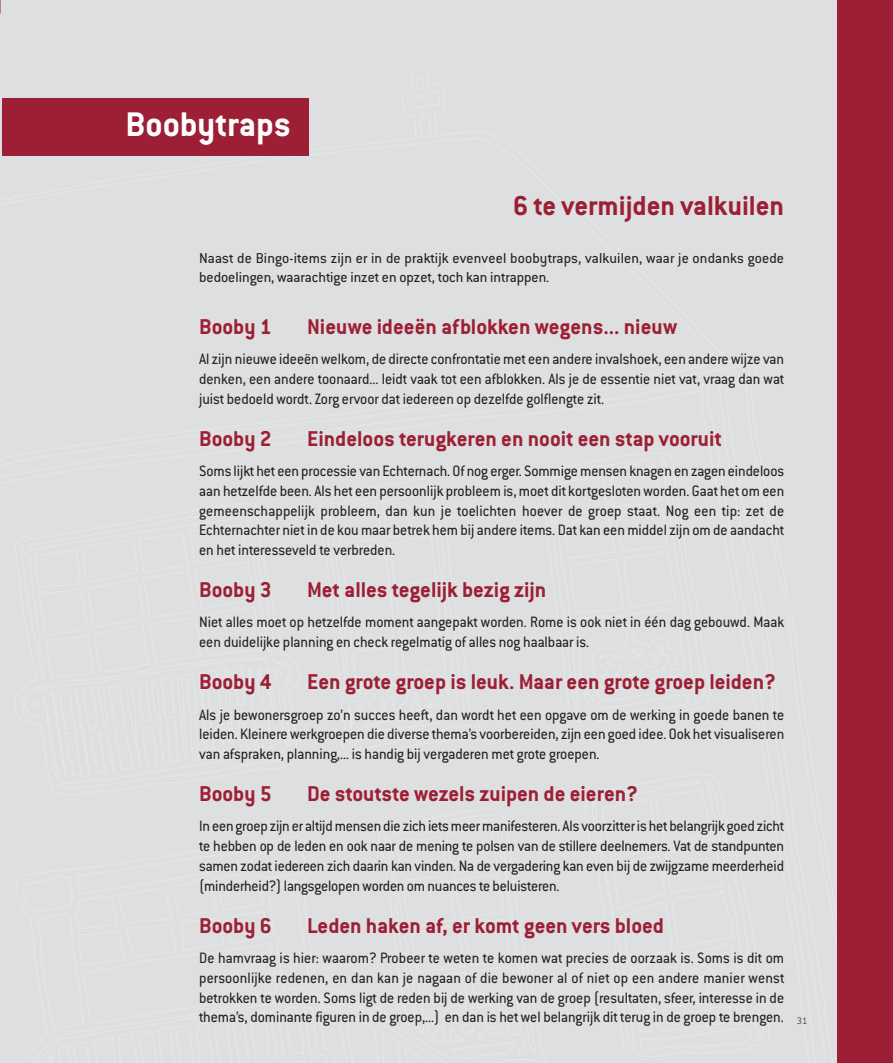
<style>
.page{position:relative;width:893px;height:1063px;background:#dedfe0}
.page>*{position:absolute;margin:0;border:0;box-sizing:border-box;transform-origin:0 0}
.t1{font:700 37.5px "Conduit ITC";color:#fff}
.t2{font:700 30px "Conduit ITC";color:#9d1f35}
.t3{font:700 23.55px "Conduit ITC";color:#9d1f35}
.t4{font:16.5px/19.8px "Conduit ITC";color:#231f20;text-align:justify;scale:.95 1}
.t5{font:15.75px/18.9px "Conduit ITC";letter-spacing:.01em;color:#231f20}
.t6{font:10.5px "Conduit ITC";color:#58595b}
</style>
<div class="page">
<div style="left:3px;top:98px;width:306px;height:58px;background:#9d1f35"></div>
<div style="left:837px;top:0;width:56px;height:1063px;background:#9d1f35"></div>
<h1 class="t1" style="left:125px;top:112px;width:167px">Boobytraps</h1>
<h2 class="t2" style="left:513px;top:196px;width:273px">6 te vermijden valkuilen</h2>
<p class="t5" style="left:199px;top:250px;width:586px">Naast de Bingo-items zijn er in de praktijk evenveel boobytraps, valkuilen, waar je ondanks goede bedoelingen, waarachtige inzet en opzet, toch kan intrappen.</p>
<h3 class="t3" style="left:199px;top:319px;width:74px">Booby 1</h3>
<h3 class="t3" style="left:307px;top:319px;width:371px">Nieuwe ideeën afblokken wegens... nieuw</h3>
<p class="t4" style="left:199px;top:351px;width:617px">Al zijn nieuwe ideeën welkom, de directe confrontatie met een andere invalshoek, een andere wijze van denken, een andere toonaard... leidt vaak tot een afblokken. Als je de essentie niet vat, vraag dan wat juist bedoeld wordt. Zorg ervoor dat iedereen op dezelfde golflengte zit.</p>
<h3 class="t3" style="left:199px;top:431px;width:74px">Booby 2</h3>
<h3 class="t3" style="left:307px;top:431px;width:416px">Eindeloos terugkeren en nooit een stap vooruit</h3>
<p class="t4" style="left:199px;top:463px;width:617px">Soms lijkt het een processie van Echternach. Of nog erger. Sommige mensen knagen en zagen eindeloos aan hetzelfde been. Als het een persoonlijk probleem is, moet dit kortgesloten worden. Gaat het om een gemeenschappelijk probleem, dan kun je toelichten hoever de groep staat. Nog een tip: zet de Echternachter niet in de kou maar betrek hem bij andere items. Dat kan een middel zijn om de aandacht en het interesseveld te verbreden.</p>
<h3 class="t3" style="left:199px;top:582px;width:74px">Booby 3</h3>
<h3 class="t3" style="left:307px;top:582px;width:241px">Met alles tegelijk bezig zijn</h3>
<p class="t4" style="left:199px;top:614px;width:617px">Niet alles moet op hetzelfde moment aangepakt worden. Rome is ook niet in één dag gebouwd. Maak een duidelijke planning en check regelmatig of alles nog haalbaar is.</p>
<h3 class="t3" style="left:199px;top:674px;width:74px">Booby 4</h3>
<h3 class="t3" style="left:307px;top:674px;width:470px">Een grote groep is leuk. Maar een grote groep leiden?</h3>
<p class="t4" style="left:199px;top:706px;width:617px">Als je bewonersgroep zo’n succes heeft, dan wordt het een opgave om de werking in goede banen te leiden. Kleinere werkgroepen die diverse thema’s voorbereiden, zijn een goed idee. Ook het visualiseren van afspraken, planning,... is handig bij vergaderen met grote groepen.</p>
<h3 class="t3" style="left:199px;top:786px;width:74px">Booby 5</h3>
<h3 class="t3" style="left:307px;top:786px;width:333px">De stoutste wezels zuipen de eieren?</h3>
<p class="t4" style="left:199px;top:818px;width:617px">In een groep zijn er altijd mensen die zich iets meer manifesteren. Als voorzitter is het belangrijk goed zicht te hebben op de leden en ook naar de mening te polsen van de stillere deelnemers. Vat de standpunten samen zodat iedereen zich daarin kan vinden. Na de vergadering kan even bij de zwijgzame meerderheid (minderheid?) langsgelopen worden om nuances te beluisteren.</p>
<h3 class="t3" style="left:199px;top:918px;width:74px">Booby 6</h3>
<h3 class="t3" style="left:307px;top:918px;width:358px">Leden haken af, er komt geen vers bloed</h3>
<p class="t4" style="left:199px;top:950px;width:617px">De hamvraag is hier: waarom? Probeer te weten te komen wat precies de oorzaak is. Soms is dit om persoonlijke redenen, en dan kan je nagaan of die bewoner al of niet op een andere manier wenst betrokken te worden. Soms ligt de reden bij de werking van de groep (resultaten, sfeer, interesse in de thema’s, dominante figuren in de groep,...) en dan is het wel belangrijk dit terug in de groep te brengen.</p>
<p class="t6" style="left:797px;top:1017px;width:12px">31</p>
</div>
